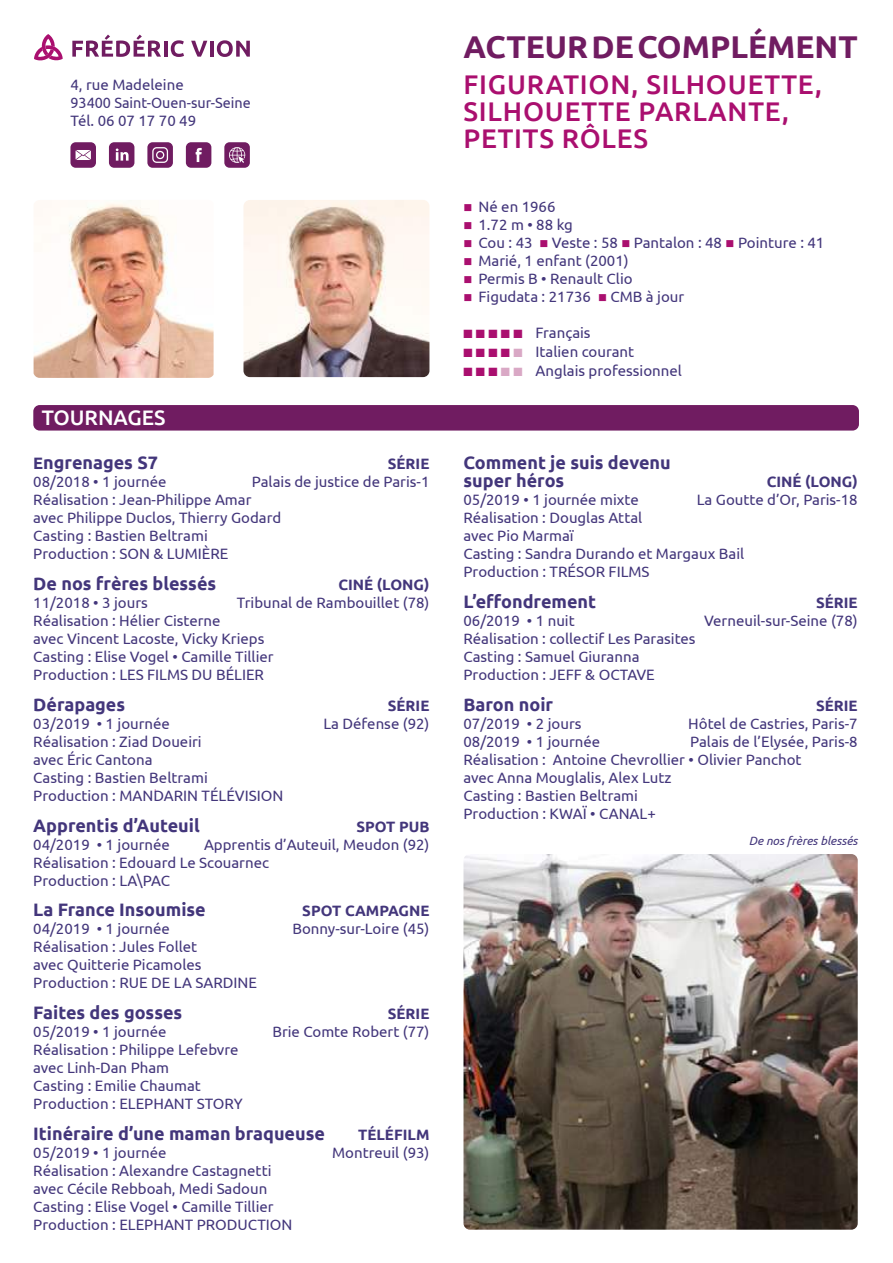
<style>
.page{position:relative;width:893px;height:1263px;background:#fff}
.page>*{position:absolute;margin:0;border:0;box-sizing:border-box;transform-origin:0 0}
.t1{font:700 31.5px "Ubuntu";color:#701c61}
.t2{font:500 27px/27px "Ubuntu";letter-spacing:.03em;color:#aa0f6f}
.t3{font:500 21px "Ubuntu";color:#fff}
.t4{font:700 18px/18px "Ubuntu";color:#43367b}
.t5{font:15px/18px "Ubuntu";color:#43367b}
.t6{font:700 15px "Ubuntu";color:#43367b}
.t7{font:italic 12px "Ubuntu";color:#43367b}
.s1{font-size:16.5px}
.s2{color:#aa0f6f}
.s3{color:#d9a8c5}
</style>
<div class="page">
<div style="left:33px;top:405px;width:826px;height:26px;background:#701c61;border-radius:6px"></div>
<img style="left:34px;top:203px;width:180px;height:175px">
<img style="left:243px;top:200px;width:186px;height:177px">
<img style="left:463px;top:854px;width:395px;height:376px">
<svg style="left:34px;top:34px;width:29px;height:27px"></svg>
<svg style="left:72px;top:35px;width:89px;height:22px"></svg>
<hr style="left:164px;top:41px;width:3px;height:16px;background:#701c61">
<svg style="left:171px;top:40px;width:13px;height:17px"></svg>
<svg style="left:191px;top:41px;width:16px;height:16px"></svg>
<hr style="left:210px;top:41px;width:3px;height:16px;background:#701c61">
<svg style="left:217px;top:40px;width:33px;height:17px"></svg>
<div style="left:109px;top:142px;width:25px;height:26px;background:#701c61;border-radius:5px"></div>
<svg style="left:116px;top:149px;width:13px;height:12px"></svg>
<div style="left:70px;top:142px;width:26px;height:26px;background:#701c61;border-radius:5px"></div>
<svg style="left:76px;top:150px;width:15px;height:10px"></svg>
<div style="left:147px;top:142px;width:26px;height:26px;background:#701c61;border-radius:5px"></div>
<svg style="left:152px;top:147px;width:16px;height:16px"></svg>
<div style="left:186px;top:142px;width:25px;height:26px;background:#701c61;border-radius:5px"></div>
<svg style="left:196px;top:148px;width:6px;height:14px"></svg>
<div style="left:224px;top:142px;width:26px;height:26px;background:#701c61;border-radius:5px"></div>
<svg style="left:229px;top:147px;width:16px;height:16px"></svg>
<p class="t5" style="left:70px;top:77px;width:182px">4, rue Madeleine<br>93400 Saint-Ouen-sur-Seine<br>Tél. 06 07 17 70 49</p>
<h3 class="t3" style="left:42px;top:408px;width:125px">TOURNAGES</h3>
<p class="t4" style="left:33px;top:455px;width:126px"><span class="s1">E</span>ngrenages S7</p>
<p class="t6" style="left:388px;top:457px;width:43px">SÉRIE</p>
<p class="t5" style="left:33px;top:474px;width:135px">08/2018 • 1 journée</p>
<p class="t5" style="left:252px;top:474px;width:179px">Palais de justice de Paris-1</p>
<p class="t5" style="left:33px;top:492px;width:249px">Réalisation : Jean-Philippe Amar avec Philippe Duclos, Thierry Godard<br>Casting : Bastien Beltrami<br>Production : SON &amp; LUMIÈRE</p>
<p class="t4" style="left:33px;top:576px;width:184px">De nos frères blessés</p>
<p class="t6" style="left:338px;top:576px;width:93px">CINÉ (LONG)</p>
<p class="t5" style="left:33px;top:595px;width:116px">11/2018 • 3 jours</p>
<p class="t5" style="left:237px;top:595px;width:194px">Tribunal de Rambouillet (78)</p>
<p class="t5" style="left:33px;top:613px;width:242px">Réalisation : Hélier Cisterne<br>avec Vincent Lacoste, Vicky Krieps Casting : Elise Vogel • Camille Tillier Production : LES FILMS DU BÉLIER</p>
<p class="t4" style="left:33px;top:697px;width:93px">Dérapages</p>
<p class="t6" style="left:388px;top:699px;width:43px">SÉRIE</p>
<p class="t5" style="left:33px;top:715px;width:138px">03/2019 • 1 journée</p>
<p class="t5" style="left:323px;top:715px;width:108px">La Défense (92)</p>
<p class="t5" style="left:33px;top:733px;width:252px">Réalisation : Ziad Doueiri<br>avec Éric Cantona<br>Casting : Bastien Beltrami<br>Production : MANDARIN TÉLÉVISION</p>
<p class="t4" style="left:33px;top:817px;width:168px">Apprentis d’Auteuil</p>
<p class="t6" style="left:356px;top:820px;width:75px">SPOT PUB</p>
<p class="t5" style="left:33px;top:836px;width:138px">04/2019 • 1 journée</p>
<p class="t5" style="left:33px;top:836px;width:398px;text-indent:171px">Apprentis d’Auteuil, Meudon (92)<br>Réalisation : Edouard Le Scouarnec<br>Production : LA\PAC</p>
<p class="t4" style="left:33px;top:902px;width:174px">La France Insoumise</p>
<p class="t6" style="left:302px;top:902px;width:129px">SPOT CAMPAGNE</p>
<p class="t5" style="left:33px;top:921px;width:138px">04/2019 • 1 journée</p>
<p class="t5" style="left:292px;top:921px;width:139px">Bonny-sur-Loire (45)</p>
<p class="t5" style="left:33px;top:939px;width:225px">Réalisation : Jules Follet<br>avec Quitterie Picamoles<br>Production : RUE DE LA SARDINE</p>
<p class="t4" style="left:33px;top:1005px;width:151px">Faites des gosses</p>
<p class="t6" style="left:388px;top:1007px;width:43px">SÉRIE</p>
<p class="t5" style="left:33px;top:1024px;width:135px">05/2019 • 1 journée</p>
<p class="t5" style="left:272px;top:1024px;width:159px">Brie Comte Robert (77)</p>
<p class="t5" style="left:33px;top:1042px;width:211px">Réalisation : Philippe Lefebvre avec Linh-Dan Pham<br>Casting : Emilie Chaumat<br>Production : ELEPHANT STORY</p>
<p class="t4" style="left:33px;top:1126px;width:293px">Itinéraire d’une maman braqueuse</p>
<p class="t6" style="left:358px;top:1128px;width:73px">TÉLÉFILM</p>
<p class="t5" style="left:33px;top:1144px;width:135px">05/2019 • 1 journée</p>
<p class="t5" style="left:332px;top:1144px;width:99px">Montreuil (93)</p>
<p class="t5" style="left:33px;top:1162px;width:261px">Réalisation : Alexandre Castagnetti avec Cécile Rebboah, Medi Sadoun Casting : Elise Vogel • Camille Tillier Production : ELEPHANT PRODUCTION</p>
<h1 class="t1" style="left:463px;top:33px;width:396px">ACTEUR DE COMPLÉMENT</h1>
<h2 class="t2" style="left:463px;top:72px;width:360px">FIGURATION, SILHOUETTE,<br>SILHOUETTE PARLANTE,<br>PETITS RÔLES</h2>
<p class="t5" style="left:463px;top:198px;width:94px"><span class="s2">■</span> Né en 1966</p>
<p class="t5" style="left:463px;top:216px;width:111px"><span class="s2">■</span> 1.72 m • 88 kg</p>
<p class="t5" style="left:463px;top:234px;width:362px"><span class="s2">■</span> Cou : 43 <span class="s2">■</span> Veste : 58 <span class="s2">■</span> Pantalon : 48 <span class="s2">■</span> Pointure : 41</p>
<p class="t5" style="left:463px;top:252px;width:167px"><span class="s2">■</span> Marié, 1 enfant (2001)</p>
<p class="t5" style="left:463px;top:270px;width:171px"><span class="s2">■</span> Permis B • Renault Clio</p>
<p class="t5" style="left:463px;top:288px;width:222px"><span class="s2">■</span> Figudata : 21736 <span class="s2">■</span> CMB à jour</p>
<p class="t5" style="left:463px;top:325px;width:129px"><span class="s2">■</span> <span class="s2">■</span> <span class="s2">■</span> <span class="s2">■</span> <span class="s2">■</span> Français</p>
<p class="t5" style="left:463px;top:344px;width:172px"><span class="s2">■</span> <span class="s2">■</span> <span class="s2">■</span> <span class="s2">■</span> <span class="s3">■</span> Italien courant</p>
<p class="t5" style="left:463px;top:362px;width:220px"><span class="s2">■</span> <span class="s2">■</span> <span class="s2">■</span> <span class="s3">■</span> <span class="s3">■</span> Anglais professionnel</p>
<p class="t4" style="left:463px;top:455px;width:209px">Comment je suis devenu super héros</p>
<p class="t6" style="left:767px;top:473px;width:93px">CINÉ (LONG)</p>
<p class="t5" style="left:463px;top:492px;width:177px">05/2019 • 1 journée mixte</p>
<p class="t5" style="left:697px;top:492px;width:162px">La Goutte d’Or, Paris-18</p>
<p class="t5" style="left:463px;top:510px;width:282px">Réalisation : Douglas Attal<br>avec Pio Marmaï<br>Casting : Sandra Durando et Margaux Bail<br>Production : TRÉSOR FILMS</p>
<p class="t4" style="left:463px;top:592px;width:134px">L’effondrement</p>
<p class="t6" style="left:816px;top:596px;width:43px">SÉRIE</p>
<p class="t5" style="left:463px;top:613px;width:113px">06/2019 • 1 nuit</p>
<p class="t5" style="left:704px;top:613px;width:155px">Verneuil-sur-Seine (78)</p>
<p class="t5" style="left:463px;top:631px;width:234px">Réalisation : collectif Les Parasites<br>Casting : Samuel Giuranna<br>Production : JEFF &amp; OCTAVE</p>
<p class="t4" style="left:463px;top:697px;width:91px">Baron noir</p>
<p class="t6" style="left:816px;top:699px;width:43px">SÉRIE</p>
<p class="t5" style="left:463px;top:715px;width:119px">07/2019 • 2 jours</p>
<p class="t5" style="left:688px;top:715px;width:171px">Hôtel de Castries, Paris-7</p>
<p class="t5" style="left:463px;top:733px;width:138px">08/2019 • 1 journée</p>
<p class="t5" style="left:463px;top:733px;width:396px;text-indent:227px">Palais de l’Elysée, Paris-8<br>Réalisation : Antoine Chevrollier • Olivier Panchot<br>avec Anna Mouglalis, Alex Lutz<br>Casting : Bastien Beltrami<br>Production : KWAÏ • CANAL+</p>
<p class="t7" style="left:749px;top:836px;width:110px">De nos frères blessés</p>
</div>
